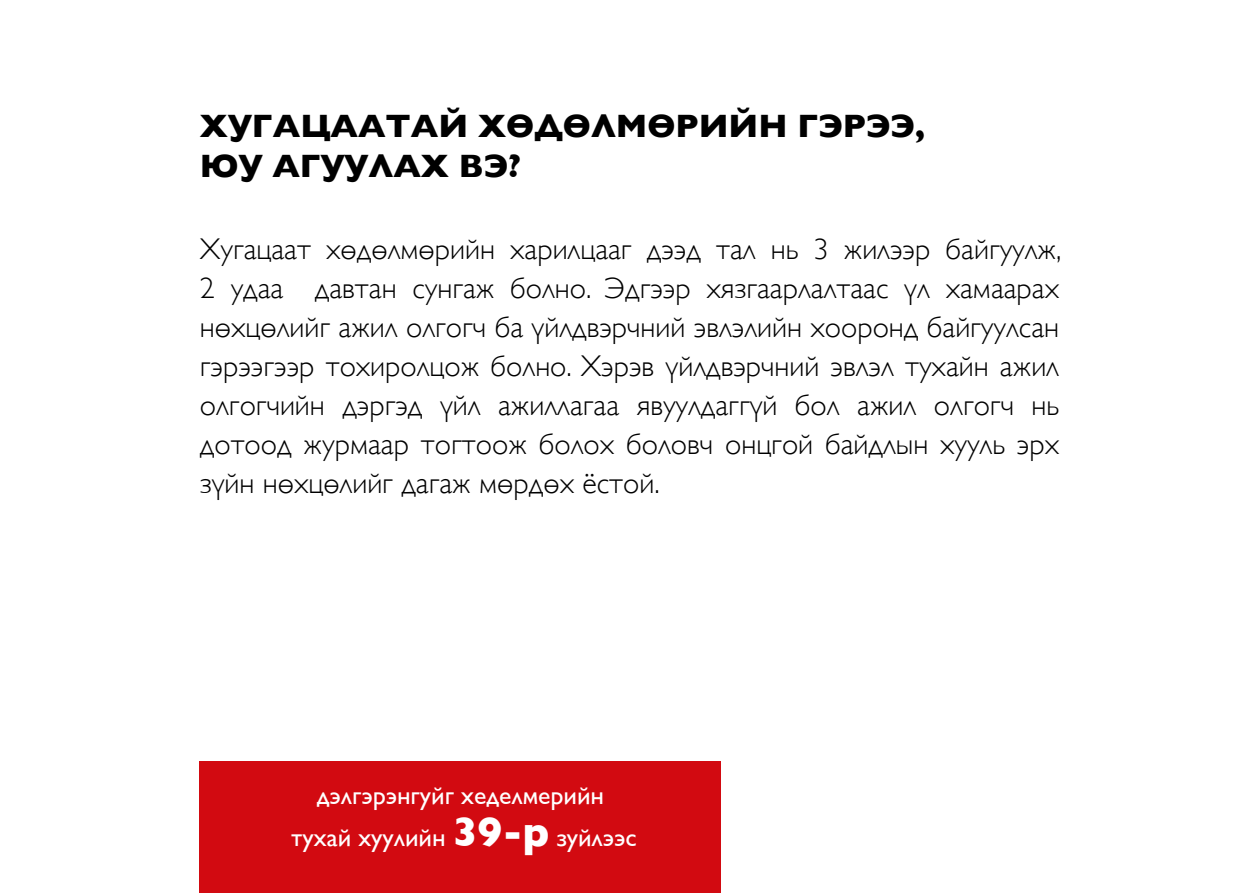
<style>
.page{position:relative;width:1259px;height:893px;background:#fff}
.page>*{position:absolute;margin:0;border:0;box-sizing:border-box;transform-origin:0 0}
.t1{font:700 33px/39px "Gill Sans";color:#000}
.t2{font:300 30px/39px "Gill Sans";color:#000;text-align:justify}
.t3{font:25.8px/41.7px "Gill Sans";color:#fff;text-align:center}
.s1{font-weight:700;font-size:41.7px}
</style>
<div class="page">
<div style="left:200px;top:761px;width:521px;height:132px;background:#d20a11"></div>
<p class="t1" style="left:200px;top:106px;width:726px">ХУГАЦААТАЙ ХӨДӨЛМӨРИЙН ГЭРЭЭ,<br>ЮУ АГУУЛАХ ВЭ?</p>
<p class="t2" style="left:200px;top:228px;width:863px">Хугацаат хөдөлмөрийн харилцааг дээд тал нь 3 жилээр байгуулж, 2 удаа давтан сунгаж болно. Эдгээр хязгаарлалтаас үл хамаарах нөхцөлийг ажил олгогч ба үйлдвэрчний эвлэлийн хооронд байгуулсан гэрээгээр тохиролцож болно. Хэрэв үйлдвэрчний эвлэл тухайн ажил олгогчийн дэргэд үйл ажиллагаа явуулдаггүй бол ажил олгогч нь дотоод журмаар тогтоож болох боловч онцгой байдлын хууль эрх зүйн нөхцөлийг дагаж мөрдөх ёстой.</p>
<p class="t3" style="left:291px;top:775px;width:347px">дэлгэрэнгуйг хеделмерийн тухай хуулийн <span class="s1">39-р</span> зуйлээс</p>
</div>
